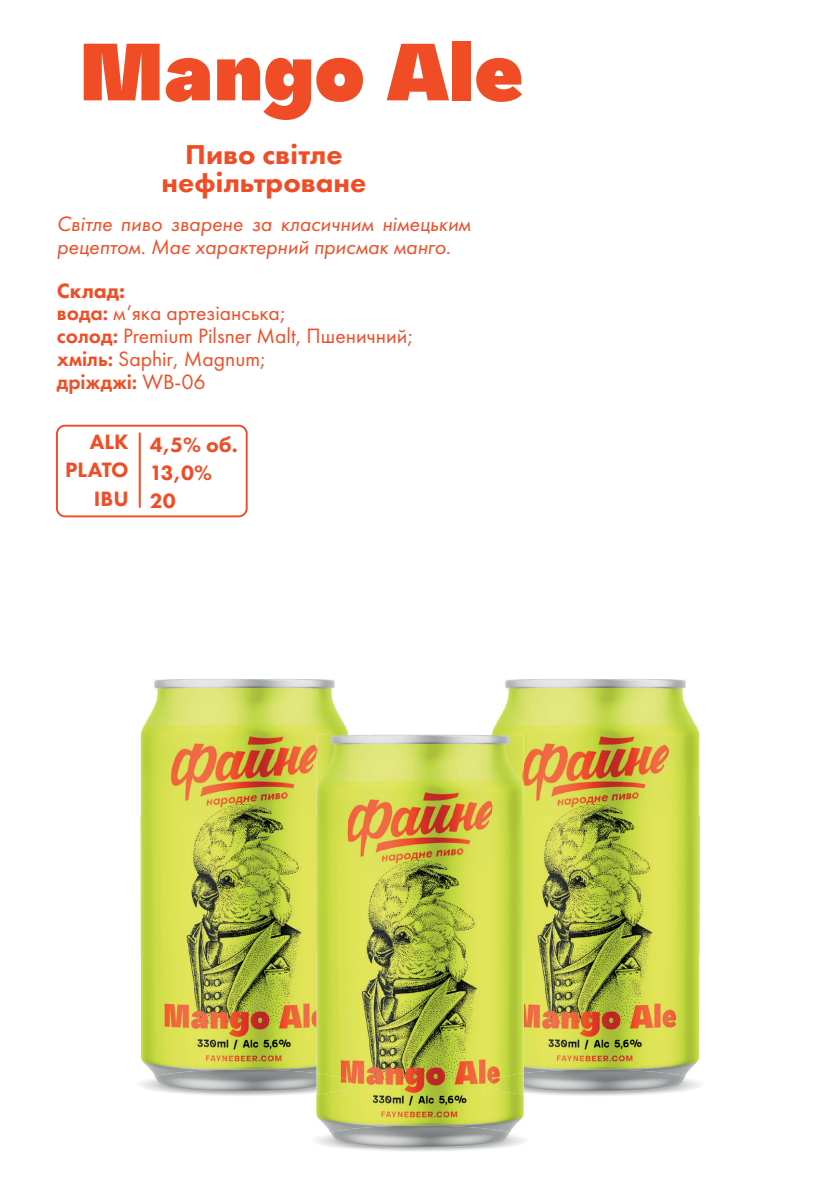
<style>
.page{position:relative;width:840px;height:1191px;background:#fff}
.page>*{position:absolute;margin:0;border:0;box-sizing:border-box;transform-origin:0 0}
.t1{font:800 28.4px/28.4px "Futura New";color:#f04d26;text-align:center;scale:1.04 1}
.t2{font:21.6px/22.6px "Futura New";color:#f04d26}
.t3{font:italic 21.6px/22.6px "Futura New";color:#f04d26}
.t4{font:800 21.6px/28.4px "Futura New";color:#f04d26;text-align:right}
.t5{font:21.6px "Futura New Demi";color:#f04d26}
.s1{font-weight:800}
.s2{font-family:"Futura New Demi"}
.s3{font-family:"Futura New"}
</style>
<div class="page">
<svg style="left:84px;top:44px;width:75px;height:56px;background:#f16341"></svg>
<svg style="left:166px;top:58px;width:44px;height:44px"></svg>
<svg style="left:217px;top:58px;width:146px;height:62px"></svg>
<svg style="left:386px;top:44px;width:63px;height:56px"></svg>
<div style="left:452px;top:41px;width:18px;height:59px;background:#f04d26"></div>
<svg style="left:476px;top:58px;width:45px;height:44px"></svg>
<hr style="left:139px;top:433px;width:2px;height:74px;background:#f04d26">
<div style="left:56px;top:425px;width:191px;height:92px;border:2px solid #f04d26;border-radius:8px"></div>
<img style="left:141px;top:679px;width:207px;height:137px">
<img style="left:141px;top:816px;width:175px;height:253px">
<img style="left:141px;top:1069px;width:175px;height:23px">
<img style="left:492px;top:679px;width:206px;height:137px">
<img style="left:523px;top:816px;width:175px;height:253px">
<img style="left:523px;top:1069px;width:175px;height:23px">
<img style="left:348px;top:735px;width:143px;height:275px">
<img style="left:316px;top:1010px;width:207px;height:115px">
<img style="left:316px;top:1080px;width:36px;height:14px">
<img style="left:316px;top:735px;width:32px;height:338px">
<img style="left:316px;top:1073px;width:32px;height:19px">
<img style="left:487px;top:1080px;width:36px;height:14px">
<img style="left:491px;top:735px;width:32px;height:338px">
<img style="left:491px;top:1073px;width:32px;height:19px">
<img style="left:316px;top:1125px;width:207px;height:23px">
<h1 class="t1" style="left:161px;top:140px;width:198px">Пиво світле нефільтроване</h1>
<p class="t3" style="left:57px;top:212px;width:415px">Світле пиво зварене за класичним німецьким рецептом. Має характерний присмак манго.</p>
<p class="t2" style="left:57px;top:279px;width:357px"><span class="s1">Склад:<br></span><span class="s2">вода:</span> м’яка артезіанська;<br><span class="s2">солод:</span> Premium Pilsner Malt, Пшеничний; <span class="s2">хміль:</span> Saphir, Маgnum;</p>
<p class="t5" style="left:57px;top:368px;width:150px">дріжджі: <span class="s3">WB-06</span></p>
<p class="t4" style="left:65px;top:427px;width:65px">ALK<br>PLATO<br>IBU</p>
<p class="t4" style="left:150px;top:430px;width:90px;text-align:left">4,5% об.<br>13,0%<br>20</p>
</div>
